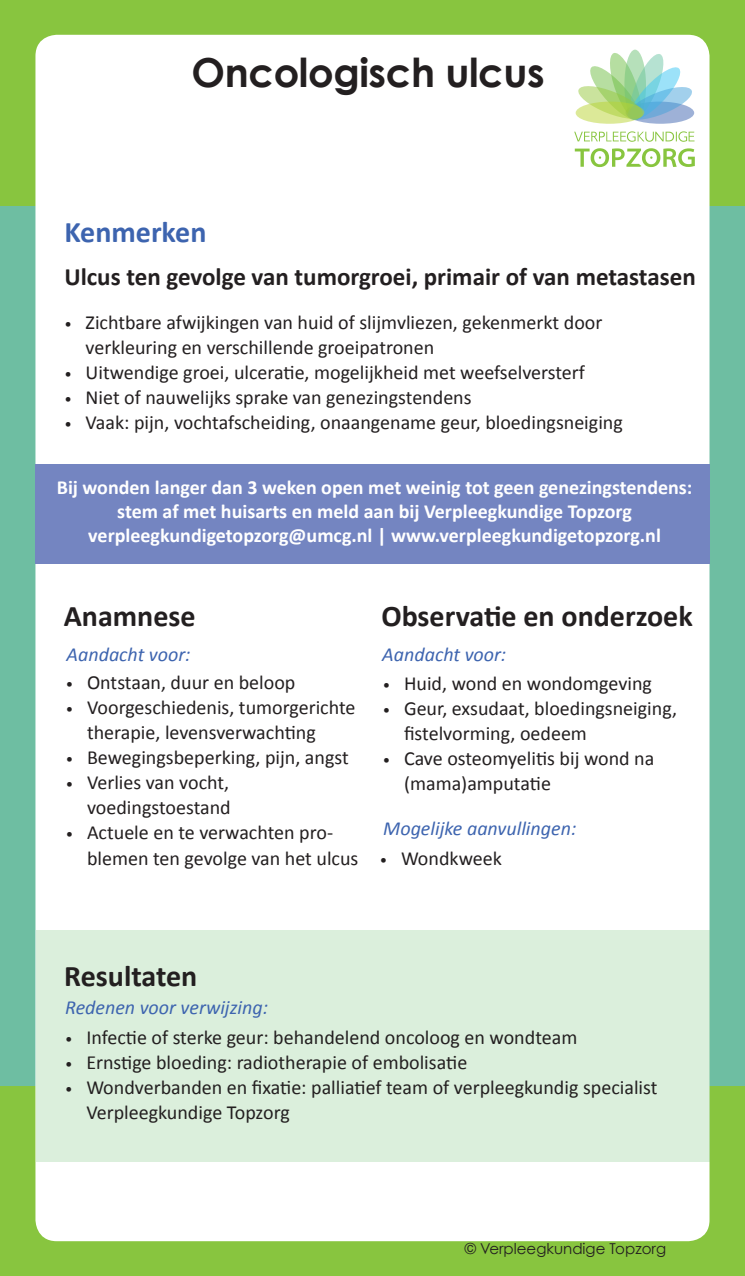
<style>
.page{position:relative;width:745px;height:1276px;background:#fff}
.page>*{position:absolute;margin:0;border:0;box-sizing:border-box;transform-origin:0 0}
.Hoofdkop_kaart{font:700 40px "Century Gothic";letter-spacing:-.01em;color:#231f20}
.Kenmerken__subkop{font:700 30px "Calibri";color:#231f20}
.Kenmerken__subkop-2{font:700 30px "Calibri";color:#3d64af}
.Sub_Kenmerkenkop{font:700 25px "Calibri";color:#231f20}
.t1{font:20px/25px "Calibri";color:#231f20}
.t2{font:700 20px/24px "Calibri";color:#fff;text-align:center}
.kopje_boven_kleine_o{font:italic 20px "Calibri";color:#3d64af}
.t3{font:15px "Century Gothic";color:#231f20}
.s1{font-size:15px}
</style>
<div class="page">
<div style="left:0;top:127px;width:744px;height:959px;background:#6ebea2"></div>
<div style="left:0;top:1086px;width:744px;height:190px;background:#88c53f"></div>
<div style="left:0;top:0;width:744px;height:206px;background:#88c53f"></div>
<div style="left:35px;top:35px;width:674px;height:1206px;background:#fff;border-radius:21px"></div>
<div style="left:35px;top:464px;width:674px;height:99px;background:#7485c1"></div>
<div style="left:36px;top:930px;width:673px;height:232px;background:#dbefdc"></div>
<svg style="left:625px;top:102px;width:68px;height:22px"></svg>
<svg style="left:624px;top:50px;width:21px;height:70px"></svg>
<svg style="left:574px;top:148px;width:120px;height:19px"></svg>
<svg style="left:578px;top:53px;width:113px;height:67px"></svg>
<svg style="left:575px;top:102px;width:69px;height:22px"></svg>
<svg style="left:574px;top:131px;width:120px;height:11px"></svg>
<p class="Hoofdkop_kaart" style="left:191px;top:47px;width:354px">Oncologisch ulcus</p>
<p class="Kenmerken__subkop-2" style="left:64px;top:213px;width:144px">Kenmerken</p>
<p class="Sub_Kenmerkenkop" style="left:64px;top:261px;width:632px">Ulcus ten gevolge van tumorgroei, primair of van metastasen</p>
<p class="t1" style="left:86px;top:310px;width:518px;text-indent:-21px"><span class="s1">•</span> Zichtbare afwijkingen van huid of slijmvliezen, gekenmerkt door verkleuring en verschillende groeipatronen</p>
<p class="t1" style="left:64px;top:360px;width:522px"><span class="s1">•</span> Uitwendige groei, ulceratie, mogelijkheid met weefselversterf</p>
<p class="t1" style="left:64px;top:385px;width:408px"><span class="s1">•</span> Niet of nauwelijks sprake van genezingstendens</p>
<p class="t1" style="left:64px;top:410px;width:559px"><span class="s1">•</span> Vaak: pijn, vochtafscheiding, onaangename geur, bloedingsneiging</p>
<p class="t2" style="left:57px;top:475px;width:636px">Bij wonden langer dan 3 weken open met weinig tot geen genezingstendens: stem af met huisarts en meld aan bij Verpleegkundige Topzorg</p>
<p class="t2" style="left:88px;top:523px;width:573px">verpleegkundigetopzorg@umcg.nl | www.verpleegkundigetopzorg.nl</p>
<p class="Kenmerken__subkop" style="left:64px;top:597px;width:133px">Anamnese</p>
<p class="Kenmerken__subkop" style="left:381px;top:597px;width:313px">Observatie en onderzoek</p>
<p class="kopje_boven_kleine_o" style="left:66px;top:640px;width:125px">Aandacht voor:</p>
<p class="kopje_boven_kleine_o" style="left:382px;top:640px;width:125px">Aandacht voor:</p>
<p class="t1" style="left:66px;top:670px;width:231px"><span class="s1">•</span> Ontstaan, duur en beloop</p>
<p class="t1" style="left:87px;top:695px;width:270px;text-indent:-21px"><span class="s1">•</span> Voorgeschiedenis, tumorgerichte therapie, levensverwachting</p>
<p class="t1" style="left:66px;top:745px;width:284px"><span class="s1">•</span> Bewegingsbeperking, pijn, angst</p>
<p class="t1" style="left:66px;top:770px;width:166px;text-align:right"><span class="s1">•</span> Verlies van vocht, voedingstoestand</p>
<p class="t1" style="left:87px;top:820px;width:273px;text-indent:-21px"><span class="s1">•</span> Actuele en te verwachten pro&shy;blemen ten gevolge van het ulcus</p>
<p class="t1" style="left:382px;top:670px;width:270px"><span class="s1">•</span> Huid, wond en wondomgeving</p>
<p class="t1" style="left:404px;top:695px;width:274px;text-indent:-21px"><span class="s1">•</span> Geur, exsudaat, bloedingsneiging, fistelvorming, oedeem</p>
<p class="t1" style="left:404px;top:745px;width:252px;text-indent:-21px"><span class="s1">•</span> Cave osteomyelitis bij wond na (mama)amputatie</p>
<p class="kopje_boven_kleine_o" style="left:383px;top:814px;width:194px">Mogelijke aanvullingen:</p>
<p class="t1" style="left:379px;top:846px;width:124px"><span class="s1">•</span> Wondkweek</p>
<p class="Kenmerken__subkop" style="left:64px;top:956px;width:134px">Resultaten</p>
<p class="kopje_boven_kleine_o" style="left:65px;top:993px;width:204px">Redenen voor verwijzing:</p>
<p class="t1" style="left:65px;top:1025px;width:513px"><span class="s1">•</span> Infectie of sterke geur: behandelend oncoloog en wondteam</p>
<p class="t1" style="left:65px;top:1050px;width:403px"><span class="s1">•</span> Ernstige bloeding: radiotherapie of embolisatie</p>
<p class="t1" style="left:86px;top:1075px;width:572px;text-indent:-21px"><span class="s1">•</span> Wondverbanden en fixatie: palliatief team of verpleegkundig specialist<br>Verpleegkundige Topzorg</p>
<p class="t3" style="left:464px;top:1239px;width:203px">© Verpleegkundige Topzorg</p>
</div>
